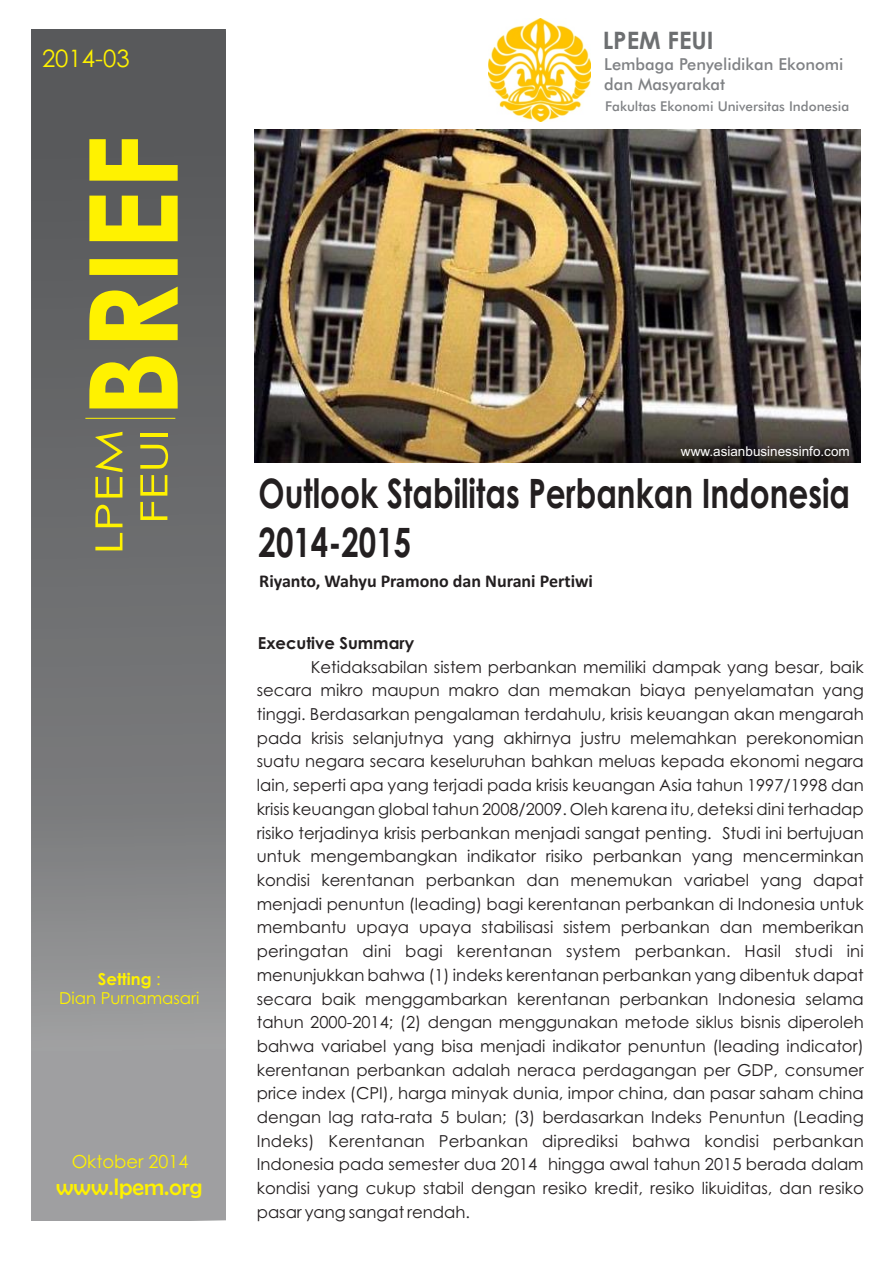
<style>
.page{position:relative;width:893px;height:1263px;background:#fff}
.page>*{position:absolute;margin:0;border:0;box-sizing:border-box;transform-origin:0 0}
.t1{font:700 122.85px "Century Gothic";color:#fff200;scale:.94 1}
.t2{font:700 40.5px/49.1px "Century Gothic";color:#231f20;scale:.77 1}
.t3{font:37.65px/44.8px "Century Gothic";color:#fff200;text-align:right;scale:1.33 1}
.t4{font:24px "Berlin Sans FB";color:#fff200}
.t5{font:700 24px "Century Gothic";color:#6d6f71}
.t6{font:24px "Century Gothic";color:#fff200}
.t7{font:700 18px "Calibri";color:#231f20}
.t8{font:18px "Century Gothic";color:#fff200}
.t9{font:16.5px/23.7px "Century Gothic";color:#231f20;text-align:justify}
.t10{font:500 16.5px/19.8px "Futura BT";color:#808285}
.t11{font:16.5px/19.6px "Century Gothic";color:#fff200;text-align:center}
.t12{font:700 16.5px "Century Gothic";color:#231f20}
.t13{font:500 13.5px "Futura BT";color:#808285}
.t14{font:13.5px "Arial";color:#fff}
.s1{font-weight:700}
</style>
<div class="page">
<div style="left:31px;top:29px;width:194px;height:1191px;background:linear-gradient(to bottom,#4d4e50,#a0a0a2)"></div>
<img style="left:488px;top:18px;width:103px;height:103px">
<hr style="left:85px;top:418px;width:90px;height:1px;background:#fff200">
<img style="left:255px;top:130px;width:605px;height:333px">
<h3 class="t5" style="left:603px;top:31px;width:112px">LPEM FEUI</h3>
<h3 class="t6" style="left:42px;top:49px;width:89px">2014-03</h3>
<p class="t10" style="left:604px;top:56px;width:241px">Lembaga Penyelidikan Ekonomi dan Masyarakat</p>
<h1 class="t1" style="left:86px;top:418px;width:303px;rotate:-90deg">BRIEF</h1>
<h3 class="t3" style="left:90px;top:555px;width:96px;rotate:-90deg">LPEM<br>FEUI</h3>
<p class="t11" style="left:59px;top:970px;width:142px"><span class="s1">Setting</span> :<br>Dian Purnamasari</p>
<p class="t8" style="left:72px;top:1155px;width:118px">Oktober 2014</p>
<h3 class="t4" style="left:56px;top:1173px;width:148px">www.lpem.org</h3>
<p class="t13" style="left:605px;top:100px;width:246px">Fakultas Ekonomi Universitas Indonesia</p>
<p class="t14" style="left:681px;top:446px;width:170px">www.asianbusinessinfo.com</p>
<h2 class="t2" style="left:259px;top:472px;width:770px">Outlook Stabilitas Perbankan Indonesia<br>2014-2015</h2>
<p class="t7" style="left:259px;top:573px;width:335px">Riyanto, Wahyu Pramono dan Nurani Pertiwi</p>
<p class="t12" style="left:258px;top:636px;width:158px">Executive Summary</p>
<p class="t9" style="left:257px;top:656px;width:609px;text-indent:54px">Ketidaksabilan sistem perbankan memiliki dampak yang besar, baik secara mikro maupun makro dan memakan biaya penyelamatan yang tinggi. Berdasarkan pengalaman terdahulu, krisis keuangan akan mengarah pada krisis selanjutnya yang akhirnya justru melemahkan perekonomian suatu negara secara keseluruhan bahkan meluas kepada ekonomi negara lain, seperti apa yang terjadi pada krisis keuangan Asia tahun 1997/1998 dan krisis keuangan global tahun 2008/2009. Oleh karena itu, deteksi dini terhadap risiko terjadinya krisis perbankan menjadi sangat penting. Studi ini bertujuan untuk mengembangkan indikator risiko perbankan yang mencerminkan kondisi kerentanan perbankan dan menemukan variabel yang dapat menjadi penuntun (leading) bagi kerentanan perbankan di Indonesia untuk membantu upaya upaya stabilisasi sistem perbankan dan memberikan peringatan dini bagi kerentanan system perbankan. Hasil studi ini menunjukkan bahwa (1) indeks kerentanan perbankan yang dibentuk dapat secara baik menggambarkan kerentanan perbankan Indonesia selama tahun 2000-2014; (2) dengan menggunakan metode siklus bisnis diperoleh bahwa variabel yang bisa menjadi indikator penuntun (leading indicator) kerentanan perbankan adalah neraca perdagangan per GDP, consumer price index (CPI), harga minyak dunia, impor china, dan pasar saham china dengan lag rata-rata 5 bulan; (3) berdasarkan Indeks Penuntun (Leading Indeks) Kerentanan Perbankan diprediksi bahwa kondisi perbankan Indonesia pada semester dua 2014 hingga awal tahun 2015 berada dalam kondisi yang cukup stabil dengan resiko kredit, resiko likuiditas, dan resiko pasar yang sangat rendah.</p>
</div>
